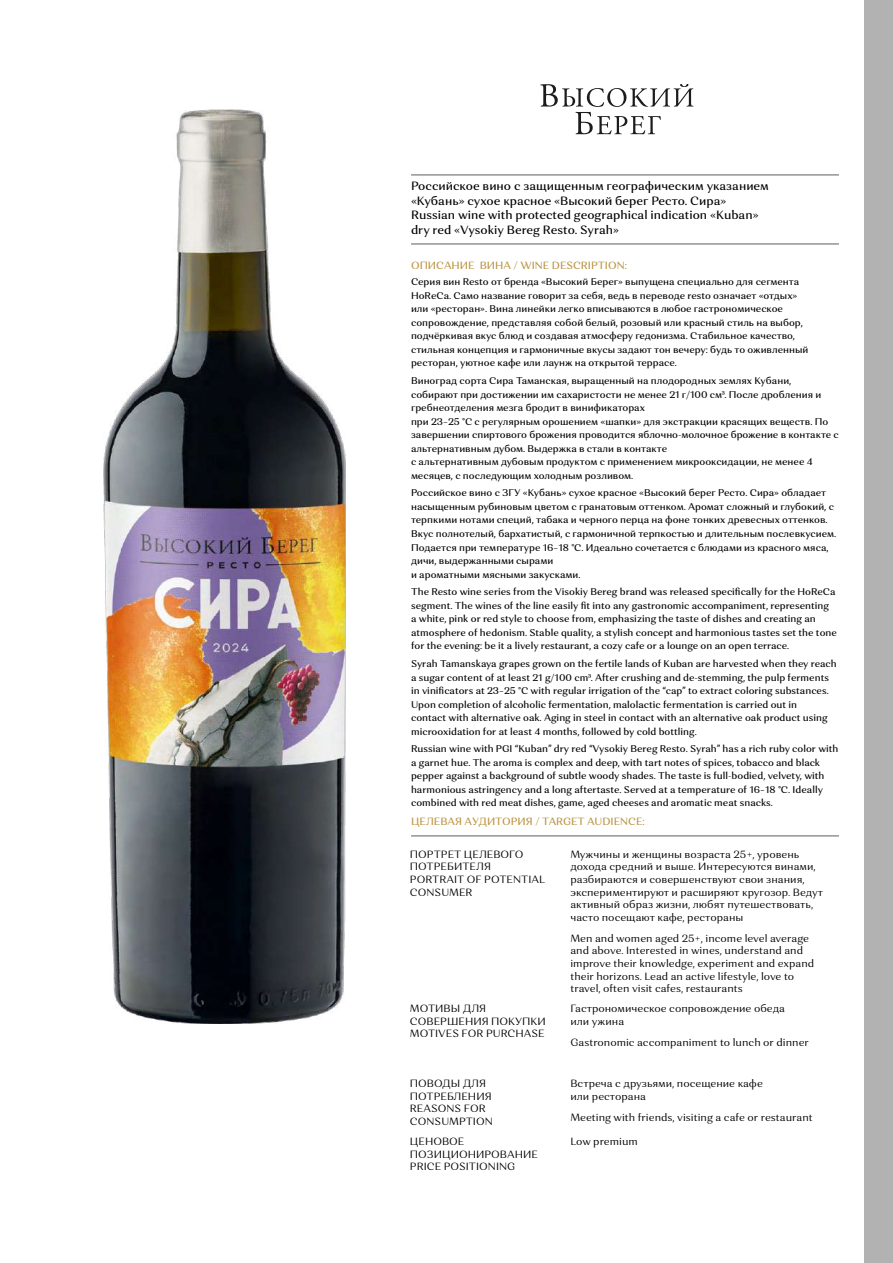
<style>
.page{position:relative;width:893px;height:1263px;background:#fff}
.page>*{position:absolute;margin:0;border:0;box-sizing:border-box;transform-origin:0 0}
.t1{font:500 12px/14.4px "Orchidea Pro";color:#000}
.t2{font:10.5px/12.6px "Orchidea Pro";color:#000}
.t3{font:500 10.5px "Orchidea Pro";color:#bb9440}
.t4{font:500 9.75px/13.5px "Orchidea Pro";color:#000}
</style>
<div class="page">
<img style="left:103px;top:109px;width:243px;height:914px">
<div style="left:864px;top:0;width:29px;height:1263px;background:#b3b2b2"></div>
<hr style="left:411px;top:174px;width:428px;height:1px;background:#706f6f">
<hr style="left:411px;top:835px;width:428px;height:1px;background:#706f6f">
<hr style="left:411px;top:243px;width:428px;height:1px;background:#706f6f">
<svg style="left:540px;top:84px;width:153px;height:50px"></svg>
<p class="t1" style="left:411px;top:179px;width:359px">Российское вино с защищенным географическим указанием «Кубань» сухое красное «Высокий берег Ресто. Сира» Russian wine with protected geographical indication «Kuban» dry red «Vysokiy Bereg Resto. Syrah»</p>
<p class="t3" style="left:411px;top:259px;width:217px">ОПИСАНИЕ ВИНА / WINE DESCRIPTION:</p>
<p class="t4" style="left:411px;top:275px;width:399px">Серия вин Resto от бренда «Высокий Берег» выпущена специально для сегмента HoReCa. Само название говорит за себя, ведь в переводе resto означает «отдых» или «ресторан». Вина линейки легко вписываются в любое гастрономическое сопровождение, представляя собой белый, розовый или красный стиль на выбор, подчёркивая вкус блюд и создавая атмосферу гедонизма. Стабильное качество, стильная концепция и гармоничные вкусы задают тон вечеру: будь то оживленный ресторан, уютное кафе или лаунж на открытой террасе.</p>
<p class="t4" style="left:411px;top:374px;width:429px">Виноград сорта Сира Таманская, выращенный на плодородных землях Кубани, собирают при достижении им сахаристости не менее 21 г/100 см³. После дробления и гребнеотделения мезга бродит в винификаторах<br>при 23–25 °С с регулярным орошением «шапки» для экстракции красящих веществ. По завершении спиртового брожения проводится яблочно-молочное брожение в контакте с альтернативным дубом. Выдержка в стали в контакте<br>с альтернативным дубовым продуктом с применением микрооксидации, не менее 4 месяцев, с последующим холодным розливом.</p>
<p class="t4" style="left:411px;top:486px;width:427px">Российское вино с ЗГУ «Кубань» сухое красное «Высокий берег Ресто. Сира» обладает насыщенным рубиновым цветом с гранатовым оттенком. Аромат сложный и глубокий, с терпкими нотами специй, табака и черного перца на фоне тонких древесных оттенков.<br>Вкус полнотелый, бархатистый, с гармоничной терпкостью и длительным послевкусием.<br>Подается при температуре 16–18 °С. Идеально сочетается с блюдами из красного мяса, дичи, выдержанными сырами<br>и ароматными мясными закусками.</p>
<p class="t4" style="left:411px;top:585px;width:427px">The Resto wine series from the Visokiy Bereg brand was released specifically for the HoReCa segment. The wines of the line easily fit into any gastronomic accompaniment, representing<br>a white, pink or red style to choose from, emphasizing the taste of dishes and creating an atmosphere of hedonism. Stable quality, a stylish concept and harmonious tastes set the tone for the evening: be it a lively restaurant, a cozy cafe or a lounge on an open terrace.</p>
<p class="t4" style="left:411px;top:657px;width:427px">Syrah Tamanskaya grapes grown on the fertile lands of Kuban are harvested when they reach a sugar content of at least 21 g/100 cm³. After crushing and de-stemming, the pulp ferments in vinificators at 23–25 °C with regular irrigation of the “cap” to extract coloring substances.<br>Upon completion of alcoholic fermentation, malolactic fermentation is carried out in<br>contact with alternative oak. Aging in steel in contact with an alternative oak product using microoxidation for at least 4 months, followed by cold bottling.</p>
<p class="t4" style="left:411px;top:742px;width:429px">Russian wine with PGI “Kuban” dry red “Vysokiy Bereg Resto. Syrah” has a rich ruby color with a garnet hue. The aroma is complex and deep, with tart notes of spices, tobacco and black pepper against a background of subtle woody shades. The taste is full-bodied, velvety, with harmonious astringency and a long aftertaste. Served at a temperature of 16–18 °C. Ideally combined with red meat dishes, game, aged cheeses and aromatic meat snacks.</p>
<p class="t3" style="left:411px;top:815px;width:235px">ЦЕЛЕВАЯ АУДИТОРИЯ / TARGET AUDIENCE:</p>
<p class="t2" style="left:410px;top:848px;width:137px">ПОРТРЕТ ЦЕЛЕВОГО<br>ПОТРЕБИТЕЛЯ<br>PORTRAIT OF POTENTIAL<br>CONSUMER</p>
<p class="t2" style="left:570px;top:848px;width:254px">Мужчины и женщины возраста 25+, уровень дохода средний и выше. Интересуются винами, разбираются и совершенствуют свои знания, экспериментируют и расширяют кругозор. Ведут активный образ жизни, любят путешествовать, часто посещают кафе, рестораны</p>
<p class="t2" style="left:570px;top:932px;width:245px">Men and women aged 25+, income level average and above. Interested in wines, understand and improve their knowledge, experiment and expand their horizons. Lead an active lifestyle, love to travel, often visit cafes, restaurants</p>
<p class="t2" style="left:410px;top:1002px;width:137px">МОТИВЫ ДЛЯ<br>СОВЕРШЕНИЯ ПОКУПКИ<br>MOTIVES FOR PURCHASE</p>
<p class="t2" style="left:570px;top:1002px;width:216px">Гастрономическое сопровождение обеда или ужина</p>
<p class="t2" style="left:570px;top:1036px;width:240px">Gastronomic accompaniment to lunch or dinner</p>
<p class="t2" style="left:410px;top:1077px;width:84px">ПОВОДЫ ДЛЯ<br>ПОТРЕБЛЕНИЯ<br>REASONS FOR<br>CONSUMPTION</p>
<p class="t2" style="left:570px;top:1077px;width:194px">Встреча с друзьями, посещение кафе или ресторана</p>
<p class="t2" style="left:570px;top:1111px;width:244px">Meeting with friends, visiting a cafe or restaurant</p>
<p class="t2" style="left:410px;top:1135px;width:129px">ЦЕНОВОЕ<br>ПОЗИЦИОНИРОВАНИЕ<br>PRICE POSITIONING</p>
<p class="t2" style="left:570px;top:1135px;width:69px">Low premium</p>
</div>
